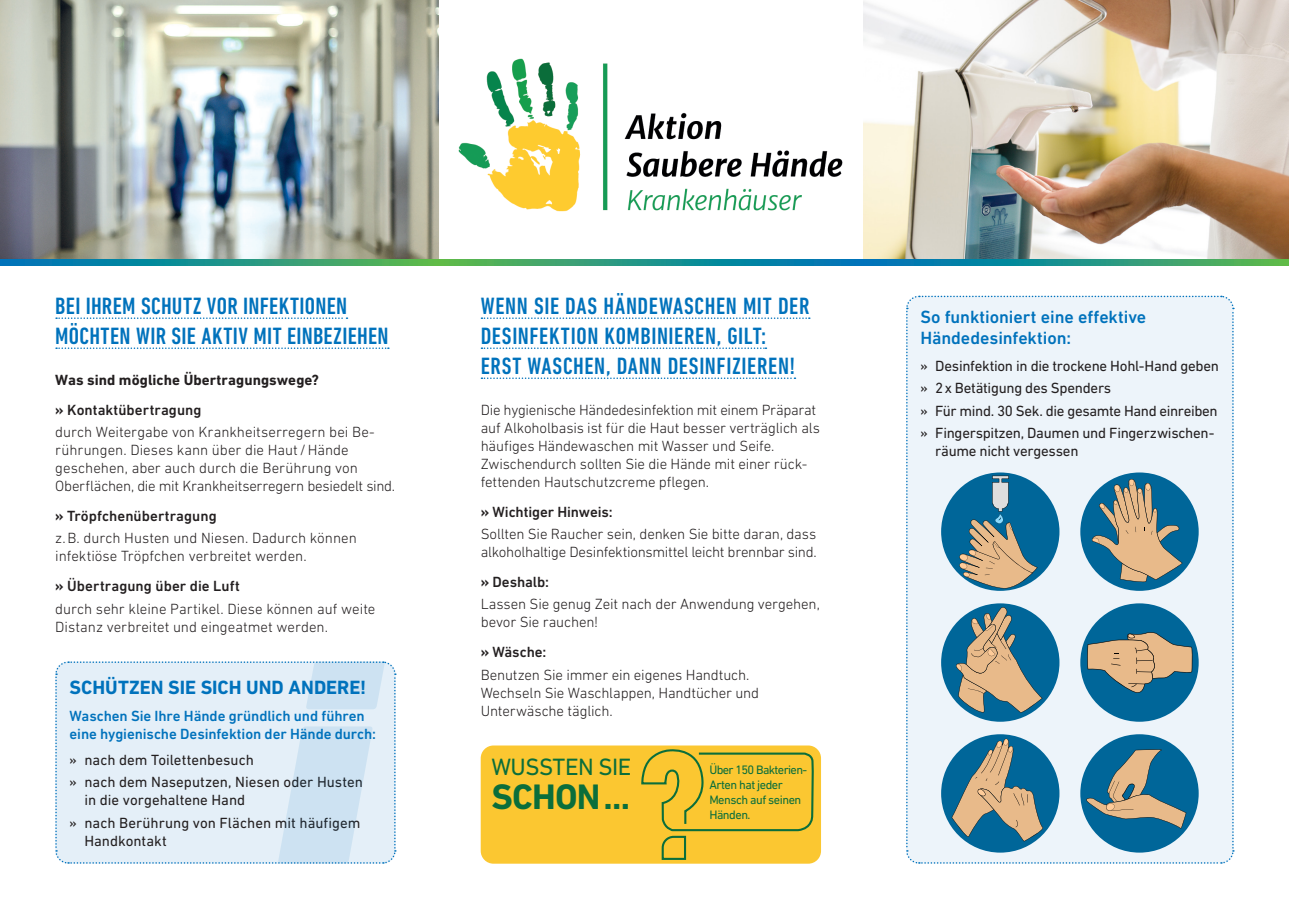
<style>
.page{position:relative;width:1289px;height:919px;background:#fff}
.page>*{position:absolute;margin:0;border:0;box-sizing:border-box;transform-origin:0 0}
.t1{font:700 36px "DIN Next LT Pro";letter-spacing:-.02em;color:#0b6e3b}
.t2{font:500 condensed 24px/30px "DIN Next LT Pro";letter-spacing:.02em;color:#0072bc}
.t3{font:24px "DIN Next LT Pro";letter-spacing:-.02em;color:#0b6e3b}
.t4{font:700 19.5px "DIN Next LT Pro";color:#0072bc}
.t5{font:500 18px "DIN Next LT Pro";letter-spacing:-.005em;color:#0072bc}
.t6{font:300 15px/18px "DIN Next LT Pro";letter-spacing:-.005em;color:#231f20}
.t7{font:15px/18px "DIN Next LT Pro";letter-spacing:-.01em;color:#231f20}
.t8{font:500 15px "DIN Next LT Pro";color:#231f20}
.t9{font:500 15px/18px "DIN Next LT Pro";letter-spacing:-.005em;color:#0072bc}
.t10{font:700 15px "DIN Next LT Pro";letter-spacing:.005em;color:#231f20}
.t11{font:12.45px "DIN Next LT Pro";letter-spacing:-.04em;color:#0b6e3b}
.s1{font-weight:700}
.s2{font-weight:500;font-stretch:condensed}
</style>
<div class="page">
<svg style="left:55px;top:661px;width:341px;height:203px;background:#deebf6"></svg>
<svg style="left:56px;top:317px;width:291px;height:2px"></svg>
<svg style="left:56px;top:347px;width:333px;height:2px"></svg>
<svg style="left:481px;top:317px;width:328px;height:2px"></svg>
<svg style="left:481px;top:347px;width:159px;height:2px"></svg>
<svg style="left:481px;top:377px;width:159px;height:2px"></svg>
<div style="left:480px;top:745px;width:341px;height:118px;background:#fbc731;border-radius:13px"></div>
<svg style="left:661px;top:835px;width:26px;height:25px"></svg>
<svg style="left:640px;top:347px;width:175px;height:485px"></svg>
<img style="left:0;top:0;width:438px;height:259px">
<img style="left:863px;top:0;width:425px;height:259px">
<svg style="left:438px;top:259px;width:425px;height:7px;background:#239487"></svg>
<svg style="left:0;top:259px;width:438px;height:7px;background:#239487"></svg>
<svg style="left:863px;top:259px;width:425px;height:7px;background:#239487"></svg>
<img style="left:458px;top:58px;width:385px;height:154px">
<svg style="left:906px;top:295px;width:328px;height:569px;background:#b5cbd4"></svg>
<p class="t2" style="left:55px;top:290px;width:335px">BEI IHREM SCHUTZ VOR INFEKTIONEN<br>MÖCHTEN WIR SIE AKTIV MIT EINBEZIEHEN</p>
<p class="t10" style="left:55px;top:371px;width:265px">Was sind mögliche Übertragungswege?</p>
<p class="t8" style="left:55px;top:401px;width:148px"><span class="s1">»</span> Kontaktübertragung</p>
<p class="t6" style="left:55px;top:423px;width:321px">durch Weitergabe von Krankheitserregern bei Be-</p>
<p class="t6" style="left:55px;top:441px;width:341px">rührungen. Dieses kann über die Haut /Hände geschehen, aber auch durch die Berührung von<br>Oberflächen, die mit Krankheitserregern besiedelt sind.</p>
<p class="t8" style="left:55px;top:507px;width:163px"><span class="s1">»</span> Tröpfchenübertragung</p>
<p class="t6" style="left:55px;top:529px;width:303px">z.B. durch Husten und Niesen. Dadurch können</p>
<p class="t6" style="left:55px;top:547px;width:253px">infektiöse Tröpfchen verbreitet werden.</p>
<p class="t8" style="left:55px;top:577px;width:186px"><span class="s1">»</span> Übertragung über die Luft</p>
<p class="t6" style="left:55px;top:599px;width:322px">durch sehr kleine Partikel. Diese können auf weite</p>
<p class="t6" style="left:55px;top:617px;width:274px">Distanz verbreitet und eingeatmet werden.</p>
<p class="t4" style="left:70px;top:676px;width:298px">SCHÜTZEN SIE SICH UND ANDERE!</p>
<p class="t9" style="left:70px;top:706px;width:308px">Waschen Sie Ihre Hände gründlich und führen eine hygienische Desinfektion der Hände durch:</p>
<p class="t7" style="left:70px;top:750px;width:186px"><span class="s2">»</span> nach dem Toilettenbesuch</p>
<p class="t7" style="left:70px;top:773px;width:295px"><span class="s2">»</span> nach dem Naseputzen, Niesen oder Husten</p>
<p class="t7" style="left:84px;top:791px;width:162px">in die vorgehaltene Hand</p>
<p class="t7" style="left:84px;top:813px;width:277px;text-indent:-15px"><span class="s2">»</span> nach Berührung von Flächen mit häufigem<br>Handkontakt</p>
<p class="t2" style="left:480px;top:290px;width:330px">WENN SIE DAS HÄNDEWASCHEN MIT DER</p>
<p class="t2" style="left:480px;top:320px;width:287px">DESINFEKTION KOMBINIEREN, GILT:</p>
<p class="t2" style="left:480px;top:350px;width:316px">ERST WASCHEN, DANN DESINFIZIEREN!</p>
<p class="t6" style="left:480px;top:400px;width:341px">Die hygienische Händedesinfektion mit einem Präparat auf Alkoholbasis ist für die Haut besser verträglich als häufiges Händewaschen mit Wasser und Seife.</p>
<p class="t6" style="left:480px;top:454px;width:328px">Zwischendurch sollten Sie die Hände mit einer rück-</p>
<p class="t6" style="left:480px;top:472px;width:230px">fettenden Hautschutzcreme pflegen.</p>
<p class="t8" style="left:480px;top:503px;width:133px"><span class="s1">»</span> Wichtiger Hinweis:</p>
<p class="t6" style="left:480px;top:525px;width:337px">Sollten Sie Raucher sein, denken Sie bitte daran, dass alkoholhaltige Desinfektionsmittel leicht brennbar sind.</p>
<p class="t8" style="left:480px;top:573px;width:70px"><span class="s1">»</span> Deshalb:</p>
<p class="t6" style="left:480px;top:595px;width:340px">Lassen Sie genug Zeit nach der Anwendung vergehen, bevor Sie rauchen!</p>
<p class="t8" style="left:480px;top:643px;width:67px"><span class="s1">»</span> Wäsche:</p>
<p class="t6" style="left:480px;top:665px;width:270px">Benutzen Sie immer ein eigenes Handtuch.</p>
<p class="t6" style="left:480px;top:683px;width:280px">Wechseln Sie Waschlappen, Handtücher und</p>
<p class="t6" style="left:480px;top:701px;width:134px">Unterwäsche täglich.</p>
<p class="t3" style="left:491px;top:752px;width:142px">WUSSTEN SIE</p>
<p class="t1" style="left:491px;top:776px;width:140px">SCHON...</p>
<p class="t11" style="left:709px;top:762px;width:99px">Über 150 Bakterien-</p>
<p class="t11" style="left:709px;top:777px;width:75px">Arten hat jeder</p>
<p class="t11" style="left:709px;top:792px;width:93px">Mensch auf seinen</p>
<p class="t11" style="left:709px;top:807px;width:43px">Händen.</p>
<p class="t5" style="left:920px;top:307px;width:227px">So funktioniert eine effektive</p>
<p class="t5" style="left:920px;top:328px;width:152px">Händedesinfektion:</p>
<p class="t7" style="left:920px;top:356px;width:300px"><span class="s2">»</span> Desinfektion in die trockene Hohl-Hand geben</p>
<p class="t7" style="left:920px;top:379px;width:192px"><span class="s2">»</span> 2x Betätigung des Spenders</p>
<p class="t7" style="left:920px;top:401px;width:299px"><span class="s2">»</span> Für mind. 30 Sek. die gesamte Hand einreiben</p>
<p class="t7" style="left:935px;top:423px;width:280px;text-indent:-15px"><span class="s2">»</span> Fingerspitzen, Daumen und Fingerzwischen&shy;räume nicht vergessen</p>
</div>
